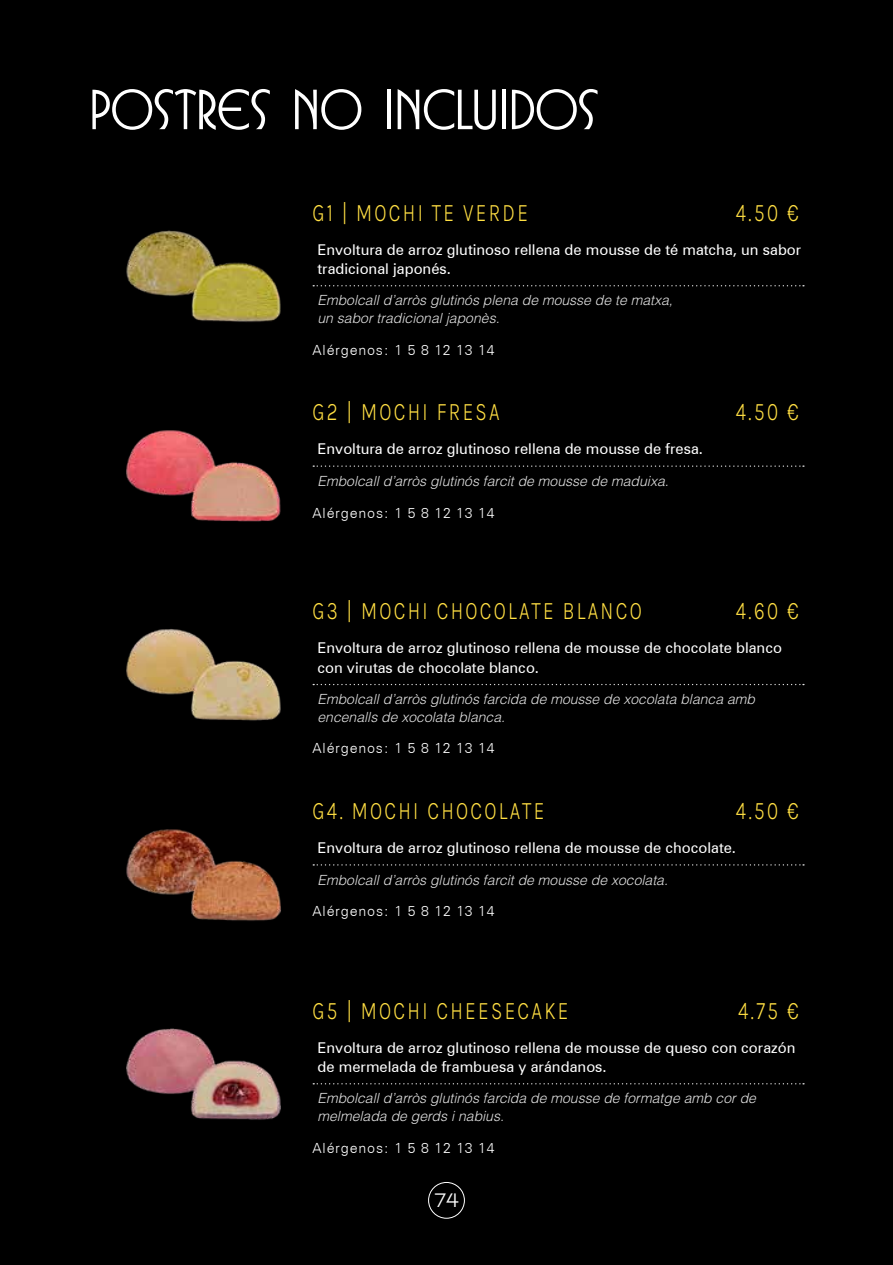
<style>
.page{position:relative;width:893px;height:1265px;background:#000}
.page>*{position:absolute;margin:0;border:0;box-sizing:border-box;transform-origin:0 0}
.t1{font:500 52.5px "Busorama IT Cby BT";letter-spacing:-.005em;color:#fff}
.t2{font:300 25.55px "Karla";letter-spacing:.12em;color:#ffdf43;scale:.75 1}
.t3{font:800 21px "Walkway";color:#fff}
.t4{font:14.88px/19.2px "Zurich BT";color:#fff}
.t5{font:italic 300 14px/17.5px "Helvetica LT Std";color:#e3e3e3}
.t6{font:300 14px "Zurich BT";letter-spacing:.06em;color:#fff}
</style>
<div class="page">
<img style="left:126px;top:230px;width:155px;height:92px">
<svg style="left:126px;top:629px;width:155px;height:92px"></svg>
<svg style="left:126px;top:430px;width:155px;height:92px"></svg>
<svg style="left:126px;top:829px;width:155px;height:92px"></svg>
<svg style="left:313px;top:285px;width:491px;height:1px"></svg>
<svg style="left:313px;top:684px;width:491px;height:1px"></svg>
<svg style="left:313px;top:465px;width:491px;height:2px"></svg>
<svg style="left:313px;top:864px;width:491px;height:2px"></svg>
<img style="left:126px;top:1028px;width:155px;height:92px">
<svg style="left:313px;top:1083px;width:491px;height:1px"></svg>
<div style="left:428px;top:1182px;width:37px;height:37px;border:1px solid #fff;border-radius:50%"></div>
<h1 class="t1" style="left:89px;top:79px;width:510px">POSTRES NO INCLUIDOS</h1>
<h2 class="t2" style="left:312px;top:196px;width:289px">G1 | MOCHI TE VERDE</h2>
<h2 class="t2" style="left:736px;top:196px;width:85px">4.50 €</h2>
<p class="t4" style="left:317px;top:239px;width:485px">Envoltura de arroz glutinoso rellena de mousse de té matcha, un sabor tradicional japonés.</p>
<p class="t5" style="left:317px;top:292px;width:357px">Embolcall d’arròs glutinós plena de mousse de te matxa, un sabor tradicional japonès.</p>
<p class="t6" style="left:312px;top:341px;width:183px">Alérgenos: 1 5 8 12 13 14</p>
<h2 class="t2" style="left:313px;top:395px;width:251px">G2 | MOCHI FRESA</h2>
<h2 class="t2" style="left:736px;top:395px;width:85px">4.50 €</h2>
<p class="t4" style="left:317px;top:439px;width:387px">Envoltura de arroz glutinoso rellena de mousse de fresa.</p>
<p class="t5" style="left:317px;top:472px;width:353px">Embolcall d’arròs glutinós farcit de mousse de maduixa.</p>
<p class="t6" style="left:313px;top:504px;width:183px">Alérgenos: 1 5 8 12 13 14</p>
<h2 class="t2" style="left:312px;top:594px;width:440px">G3 | MOCHI CHOCOLATE BLANCO</h2>
<h2 class="t2" style="left:736px;top:594px;width:85px">4.60 €</h2>
<p class="t4" style="left:317px;top:638px;width:466px">Envoltura de arroz glutinoso rellena de mousse de chocolate blanco con virutas de chocolate blanco.</p>
<p class="t5" style="left:317px;top:690px;width:439px">Embolcall d’arròs glutinós farcida de mousse de xocolata blanca amb encenalls de xocolata blanca.</p>
<p class="t6" style="left:312px;top:740px;width:183px">Alérgenos: 1 5 8 12 13 14</p>
<h2 class="t2" style="left:313px;top:794px;width:310px">G4. MOCHI CHOCOLATE</h2>
<h2 class="t2" style="left:736px;top:794px;width:85px">4.50 €</h2>
<p class="t4" style="left:318px;top:837px;width:420px">Envoltura de arroz glutinoso rellena de mousse de chocolate.</p>
<p class="t5" style="left:318px;top:871px;width:352px">Embolcall d’arròs glutinós farcit de mousse de xocolata.</p>
<p class="t6" style="left:313px;top:903px;width:183px">Alérgenos: 1 5 8 12 13 14</p>
<h2 class="t2" style="left:313px;top:994px;width:343px">G5 | MOCHI CHEESECAKE</h2>
<h2 class="t2" style="left:738px;top:994px;width:82px">4.75 €</h2>
<p class="t4" style="left:318px;top:1037px;width:479px">Envoltura de arroz glutinoso rellena de mousse de queso con corazón de mermelada de frambuesa y arándanos.</p>
<p class="t5" style="left:318px;top:1090px;width:440px">Embolcall d’arròs glutinós farcida de mousse de formatge amb cor de melmelada de gerds i nabius.</p>
<p class="t6" style="left:313px;top:1139px;width:183px">Alérgenos: 1 5 8 12 13 14</p>
<h3 class="t3" style="left:434px;top:1188px;width:26px">74</h3>
</div>
